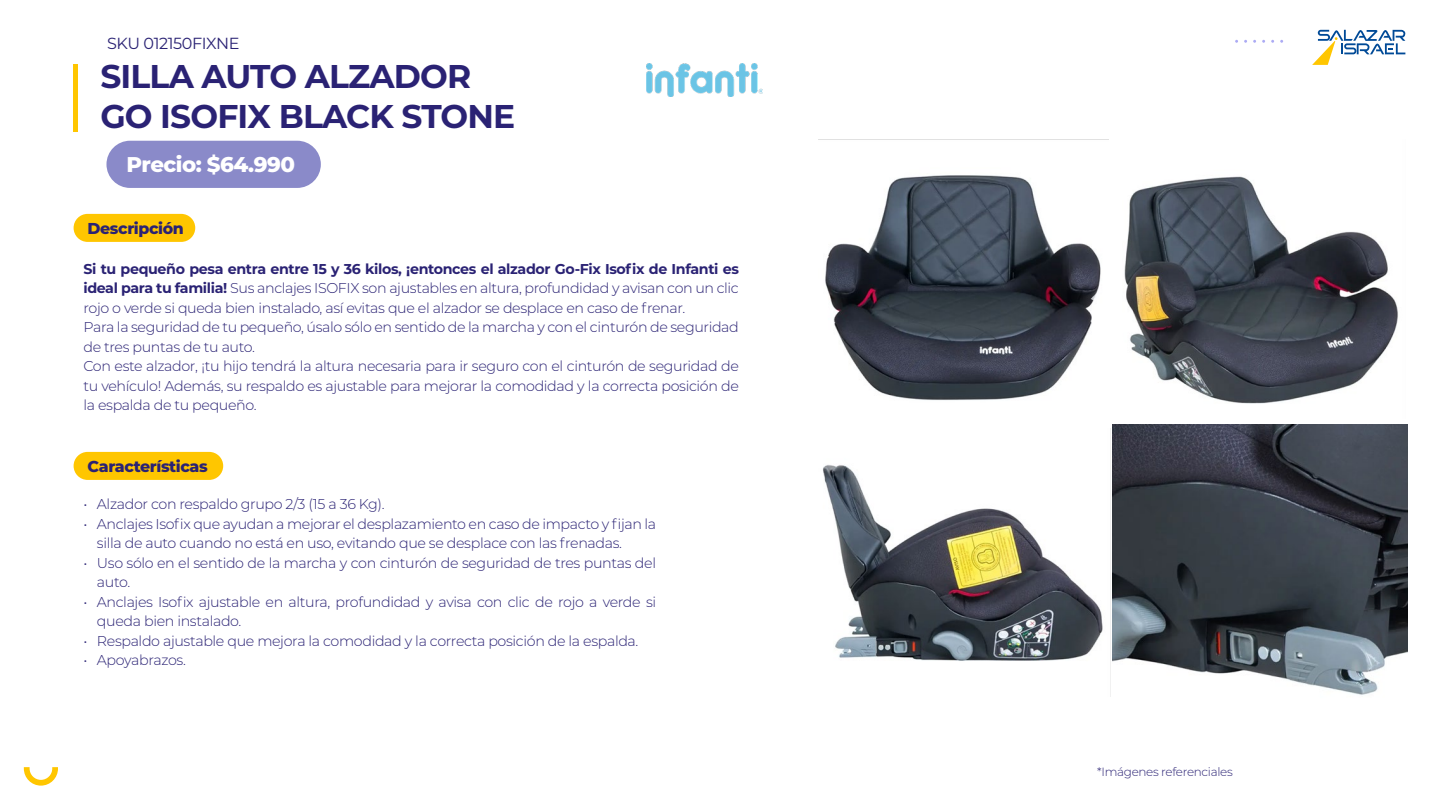
<style>
.page{position:relative;width:1440px;height:810px;background:#fff}
.page>*{position:absolute;margin:0;border:0;box-sizing:border-box;transform-origin:0 0}
.t1{font:700 32.92px/39.5px "Montserrat";letter-spacing:-.025em;color:#2a2274}
.t2{font:800 21.3px "Montserrat";letter-spacing:-.025em;color:#fff}
.t3{font:16.05px "Montserrat";letter-spacing:-.025em;color:#2a2274}
.t4{font:800 15.75px "Montserrat";letter-spacing:-.025em;color:#2a2274}
.t5{font:300 14.25px/19.5px "Montserrat";letter-spacing:-.025em;color:#2a2274}
.t6{font:300 11.93px "Montserrat";letter-spacing:-.025em;color:#2a2274}
.s1{font-weight:700}
</style>
<div class="page">
<hr style="left:74px;top:64px;width:4px;height:68px;background:#ffc600">
<div style="left:74px;top:214px;width:121px;height:28px;background:#ffc600;border-radius:14px"></div>
<div style="left:74px;top:452px;width:149px;height:28px;background:#ffc600;border-radius:14px"></div>
<div style="left:106px;top:141px;width:215px;height:47px;background:#8a8ac9;border-radius:24px"></div>
<img style="left:647px;top:64px;width:116px;height:33px">
<img style="left:819px;top:139px;width:290px;height:262px">
<img style="left:1113px;top:425px;width:294px;height:270px">
<img style="left:823px;top:429px;width:288px;height:268px">
<img style="left:1124px;top:176px;width:274px;height:228px">
<svg style="left:1312px;top:30px;width:93px;height:35px"></svg>
<svg style="left:24px;top:767px;width:34px;height:19px"></svg>
<p class="t3" style="left:107px;top:32px;width:134px">SKU 012150FIXNE</p>
<h1 class="t1" style="left:100px;top:55px;width:417px">SILLA AUTO ALZADOR<br>GO ISOFIX BLACK STONE</h1>
<h2 class="t2" style="left:127px;top:149px;width:170px">Precio: $64.990</h2>
<p class="t4" style="left:88px;top:217px;width:98px">Descripción</p>
<p class="t5" style="left:83px;top:258px;width:657px"><span class="s1">Si tu pequeño pesa entra entre 15 y 36 kilos, ¡entonces el alzador Go-Fix Isofix de Infanti es ideal para tu familia!</span> Sus anclajes ISOFIX son ajustables en altura, profundidad y avisan con un clic rojo o verde si queda bien instalado, así evitas que el alzador se desplace en caso de frenar.<br>Para la seguridad de tu pequeño, úsalo sólo en sentido de la marcha y con el cinturón de seguridad de tres puntas de tu auto.<br>Con este alzador, ¡tu hijo tendrá la altura necesaria para ir seguro con el cinturón de seguridad de tu vehículo! Además, su respaldo es ajustable para mejorar la comodidad y la correcta posición de la espalda de tu pequeño.</p>
<p class="t4" style="left:88px;top:455px;width:122px">Características</p>
<p class="t5" style="left:83px;top:494px;width:303px">• Alzador con respaldo grupo 2/3 (15 a 36 Kg).</p>
<p class="t5" style="left:97px;top:513px;width:561px;text-indent:-13px">• Anclajes Isofix que ayudan a mejorar el desplazamiento en caso de impacto y fijan la silla de auto cuando no está en uso, evitando que se desplace con las frenadas.</p>
<p class="t5" style="left:97px;top:552px;width:561px;text-indent:-13px">• Uso sólo en el sentido de la marcha y con cinturón de seguridad de tres puntas del auto.</p>
<p class="t5" style="left:97px;top:591px;width:561px;text-indent:-13px">• Anclajes Isofix ajustable en altura, profundidad y avisa con clic de rojo a verde si queda bien instalado.</p>
<p class="t5" style="left:83px;top:630px;width:556px">• Respaldo ajustable que mejora la comodidad y la correcta posición de la espalda.</p>
<p class="t5" style="left:83px;top:650px;width:104px">• Apoyabrazos.</p>
<p class="t6" style="left:1097px;top:764px;width:137px">*Imágenes referenciales</p>
</div>
